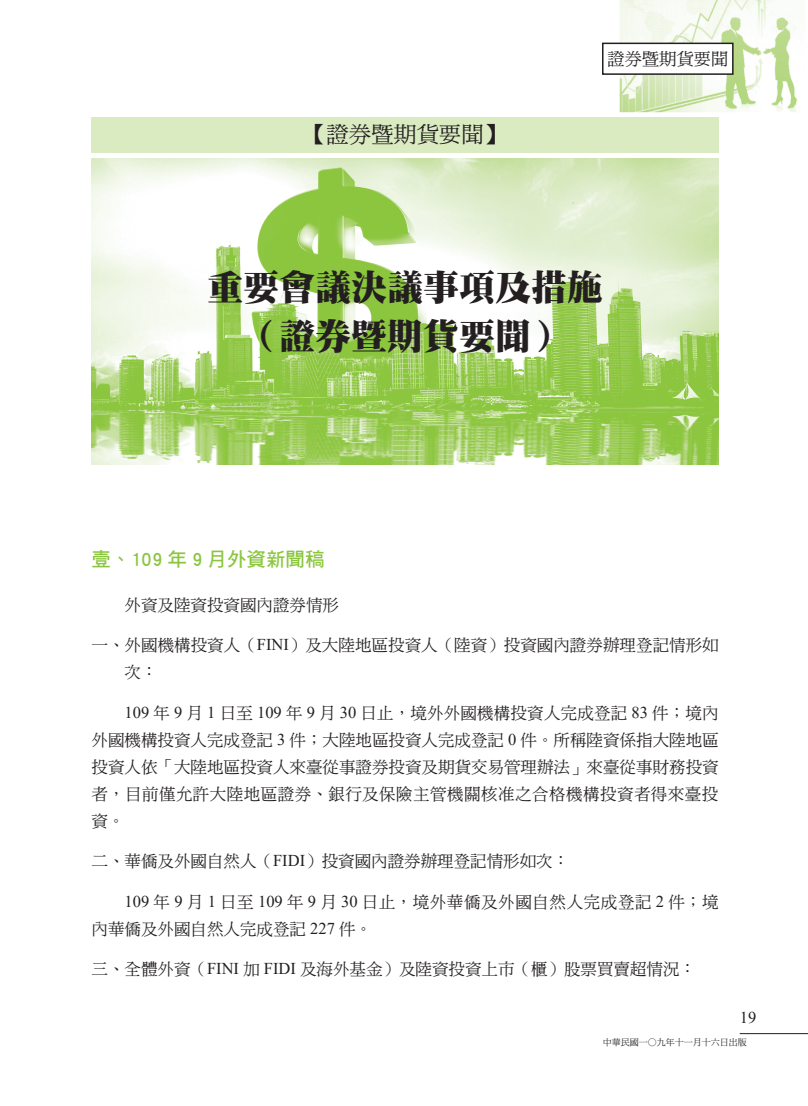
<style>
.page{position:relative;width:808px;height:1106px;background:#fff}
.page>*{position:absolute;margin:0;border:0;box-sizing:border-box;transform-origin:0 0}
.t1{font:36px/48.8px "DF Ming Std W12";color:#231f20;text-align:center}
.t2{font:22.5px "DF Ming Md HKP BF";color:#231f20}
.t3{font:19.5px "DF Hei Std W7";color:#8bc63e}
.t4{font:17.25px "DF Ming Md HKP BF";color:#231f20}
.t5{font:16.5px/27px "DF Ming Md HKP BF";color:#231f20}
.t6{font:16.5px/27px "DF Ming Md HKP BF";letter-spacing:.035em;color:#231f20}
.t7{font:16.5px "Times New Roman";color:#231f20}
.t8{font:9px "DF Ming Md HKP BF";color:#231f20}
.s1{font-family:"Times New Roman"}
</style>
<div class="page">
<hr style="left:740px;top:1033px;width:68px;height:1px;background:#231f20">
<img style="left:620px;top:0;width:177px;height:112px">
<div style="left:602px;top:43px;width:131px;height:32px;background:#fff;border:2px solid #231f20"></div>
<div style="left:92px;top:117px;width:627px;height:35px;background:#daeac1"></div>
<img style="left:92px;top:158px;width:627px;height:306px">
<h2 class="t2" style="left:304px;top:123px;width:204px">【證券暨期貨要聞】</h2>
<p class="t4" style="left:607px;top:50px;width:122px">證券暨期貨要聞</p>
<h1 class="t1" style="left:207px;top:262px;width:397px">重要會議決議事項及措施（證券暨期貨要聞）</h1>
<p class="t3" style="left:92px;top:548px;width:235px">壹、109 年 9 月外資新聞稿</p>
<p class="t5" style="left:125px;top:592px;width:216px">外資及陸資投資國內證券情形</p>
<p class="t5" style="left:125px;top:632px;width:596px;text-indent:-33px">一、外國機構投資人（<span class="s1">FINI</span>）及大陸地區投資人（陸資）投資國內證券辦理登記情形如次：</p>
<p class="t5" style="left:92px;top:700px;width:629px;text-align:justify;text-indent:33px"><span class="s1">109</span> 年 <span class="s1">9</span> 月 <span class="s1">1</span> 日至 <span class="s1">109</span> 年 <span class="s1">9</span> 月 <span class="s1">30</span> 日止，境外外國機構投資人完成登記 <span class="s1">83</span> 件；境內外國機構投資人完成登記 <span class="s1">3</span> 件；大陸地區投資人完成登記 <span class="s1">0</span> 件。所稱陸資係指大陸地區投資人依「大陸地區投資人來臺從事證券投資及期貨交易管理辦法」來臺從事財務投資者，目前僅允許大陸地區證券、銀行及保險主管機關核准之合格機構投資者得來臺投資。</p>
<p class="t5" style="left:92px;top:848px;width:479px">二、華僑及外國自然人（<span class="s1">FIDI</span>）投資國內證券辦理登記情形如次：</p>
<p class="t6" style="left:92px;top:889px;width:629px;text-indent:33px"><span class="s1">109</span> 年 <span class="s1">9</span> 月 <span class="s1">1</span> 日至 <span class="s1">109</span> 年 <span class="s1">9</span> 月 <span class="s1">30</span> 日止，境外華僑及外國自然人完成登記 <span class="s1">2</span> 件；境內華僑及外國自然人完成登記 <span class="s1">227</span> 件。</p>
<p class="t5" style="left:92px;top:956px;width:606px">三、全體外資（<span class="s1">FINI</span> 加 <span class="s1">FIDI</span> 及海外基金）及陸資投資上市（櫃）股票買賣超情況：</p>
<p class="t7" style="left:740px;top:1006px;width:18px">19</p>
<p class="t8" style="left:603px;top:1038px;width:145px">中華民國一○九年十一月十六日出版</p>
</div>
